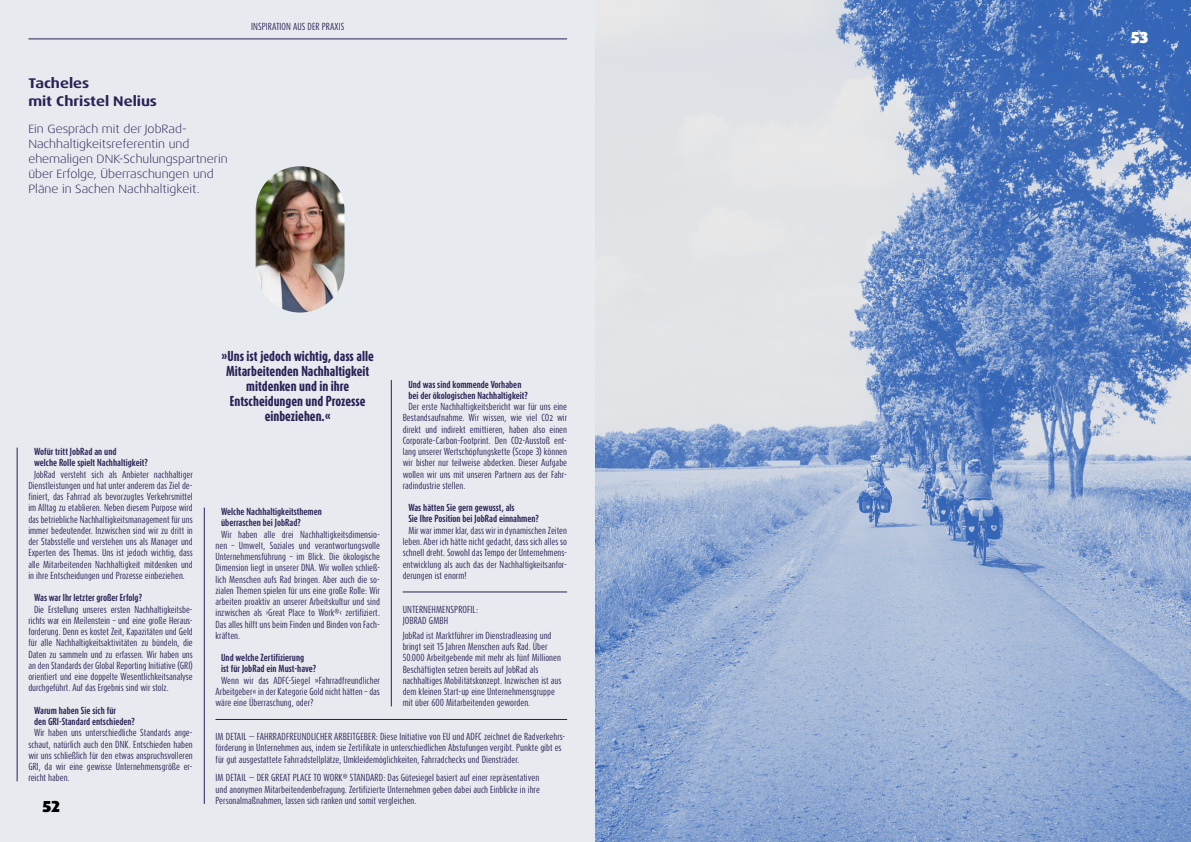
<style>
.page{position:relative;width:1191px;height:842px;background:#fff}
.page>*{position:absolute;margin:0;border:0;box-sizing:border-box;transform-origin:0 0}
.t1{font:900 16px "Dax Pro";color:#000}
.Page_Number{font:900 16px "Dax Pro";color:#fff}
.Interview_Heading{font:700 expanded 14px/18.8px "Dax Pro";color:#272356}
.Interview_Ein_Gesprä{font:300 expanded 12px/15px "Dax Pro";color:#272356}
.Interview_Pullquote{font:800 12px/15px "Dax Compact Pro";color:#272356;text-align:center}
.Interview_Antworten{font:8.5px/11.2px "Dax Compact Pro";color:#272356;text-align:justify}
.P3i_-_Textbody_-_Inf{font:8.5px/11.2px "Dax Compact Pro";color:#272356}
.Interview_Fragen{font:700 8.5px/11px "Dax Compact Pro";color:#272356}
.P3i_-_infobox_Header{font:8.5px/11.2px "Dax Compact Pro";letter-spacing:.01em;color:#272356}
</style>
<div class="page">
<div style="left:0;top:0;width:595px;height:842px;background:#e7eaef"></div>
<img style="left:256px;top:166px;width:88px;height:147px;border-radius:44px">
<img style="left:595px;top:0;width:596px;height:842px">
<hr style="left:17px;top:448px;width:1px;height:333px;background:#272356">
<hr style="left:391px;top:380px;width:1px;height:326px;background:#272356">
<hr style="left:204px;top:508px;width:1px;height:296px;background:#272356">
<hr style="left:215px;top:719px;width:352px;height:1px;background:#272356">
<hr style="left:403px;top:592px;width:164px;height:1px;background:#272356">
<hr style="left:28px;top:39px;width:539px;height:1px;background:#272356">
<p class="Interview_Heading" style="left:28px;top:73px;width:130px">Tacheles<br>mit Christel Nelius</p>
<p class="Interview_Ein_Gesprä" style="left:28px;top:121px;width:201px">Ein Gespräch mit der JobRad-Nachhaltigkeitsreferentin und ehemaligen DNK‑Schulungspartnerin über Erfolge, Überraschungen und Pläne in Sachen Nachhaltigkeit.</p>
<p class="Interview_Antworten" style="left:251px;top:21px;width:95px">INSPIRATION AUS DER PRAXIS</p>
<p class="Interview_Fragen" style="left:34px;top:446px;width:115px">Wofür tritt JobRad an und<br>welche Rolle spielt Nachhaltigkeit?</p>
<p class="Interview_Antworten" style="left:28px;top:469px;width:166px;text-indent:6px">JobRad versteht sich als Anbieter nachhaltiger Dienstleistungen und hat unter anderem das Ziel de&shy;finiert, das Fahrrad als bevorzugtes Verkehrsmittel im Alltag zu etablieren. Neben diesem Purpose wird das betriebliche Nachhaltigkeitsmanagement für uns immer bedeutender. Inzwischen sind wir zu dritt in der Stabsstelle und verstehen uns als Manager und Experten des Themas. Uns ist jedoch wichtig, dass alle Mitarbeitenden Nachhaltigkeit mitdenken und in ihre Entscheidungen und Prozesse einbeziehen.</p>
<p class="Interview_Fragen" style="left:34px;top:592px;width:110px">Was war Ihr letzter großer Erfolg?</p>
<p class="Interview_Antworten" style="left:28px;top:604px;width:166px;text-indent:6px">Die Erstellung unseres ersten Nachhaltigkeitsbe&shy;richts war ein Meilenstein – und eine große Heraus&shy;forderung. Denn es kostet Zeit, Kapazitäten und Geld für alle Nachhaltigkeitsaktivitäten zu bündeln, die Daten zu sammeln und zu erfassen. Wir haben uns an den Standards der Global Reporting Initiative (GRI) orientiert und eine doppelte Wesentlichkeitsanalyse durchgeführt. Auf das Ergebnis sind wir stolz.</p>
<p class="Interview_Fragen" style="left:34px;top:705px;width:103px">Warum haben Sie sich für<br>den GRI-Standard entschieden?</p>
<p class="Interview_Antworten" style="left:28px;top:727px;width:166px;text-indent:6px">Wir haben uns unterschiedliche Standards ange&shy;schaut, natürlich auch den DNK. Entschieden haben wir uns schließlich für den etwas anspruchsvolleren GRI, da wir eine gewisse Unternehmensgröße er&shy;reicht haben.</p>
<h1 class="t1" style="left:43px;top:796px;width:19px">52</h1>
<p class="Interview_Pullquote" style="left:221px;top:349px;width:154px">»Uns ist jedoch wichtig, dass alle<br>Mitarbeitenden Nachhaltigkeit mitdenken und in ihre<br>Entscheidungen und Prozesse einbeziehen.«</p>
<p class="Interview_Fragen" style="left:221px;top:506px;width:102px">Welche Nachhaltigkeitsthemen überraschen bei JobRad?</p>
<p class="Interview_Antworten" style="left:215px;top:529px;width:166px;text-indent:6px">Wir haben alle drei Nachhaltigkeitsdimensio&shy;nen – Umwelt, Soziales und verantwortungsvolle Unternehmensführung – im Blick. Die ökologische Dimension liegt in unserer DNA. Wir wollen schließ&shy;lich Menschen aufs Rad bringen. Aber auch die so&shy;zialen Themen spielen für uns eine große Rolle: Wir arbeiten proaktiv an unserer Arbeitskultur und sind inzwischen als ›Great Place to Work®‹ zertifiziert.<br>Das alles hilft uns beim Finden und Binden von Fach&shy;kräften.</p>
<p class="Interview_Fragen" style="left:221px;top:652px;width:97px">Und welche Zertifizierung<br>ist für JobRad ein Must-have?</p>
<p class="Interview_Antworten" style="left:215px;top:675px;width:166px;text-indent:6px">Wenn wir das ADFC-Siegel »Fahrradfreundlicher Arbeitgeber« in der Kategorie Gold nicht hätten – das wäre eine Überraschung, oder?</p>
<p class="Interview_Fragen" style="left:408px;top:378px;width:121px">Und was sind kommende Vorhaben bei der ökologischen Nachhaltigkeit?</p>
<p class="Interview_Antworten" style="left:403px;top:401px;width:166px;text-indent:6px">Der erste Nachhaltigkeitsbericht war für uns eine Bestandsaufnahme. Wir wissen, wie viel CO2 wir direkt und indirekt emittieren, haben also einen Corporate-Carbon-Footprint. Den CO2-Ausstoß ent&shy;lang unserer Wertschöpfungskette (Scope 3) können wir bisher nur teilweise abdecken. Dieser Aufgabe wollen wir uns mit unseren Partnern aus der Fahr&shy;radindustrie stellen.</p>
<p class="Interview_Fragen" style="left:408px;top:502px;width:132px">Was hätten Sie gern gewusst, als<br>Sie Ihre Position bei JobRad einnahmen?</p>
<p class="Interview_Antworten" style="left:403px;top:525px;width:166px;text-indent:6px">Mir war immer klar, dass wir in dynamischen Zeiten leben. Aber ich hätte nicht gedacht, dass sich alles so schnell dreht. Sowohl das Tempo der Unternehmens&shy;entwicklung als auch das der Nachhaltigkeitsanfor&shy;derungen ist enorm!</p>
<p class="P3i_-_infobox_Header" style="left:403px;top:604px;width:77px">UNTERNEHMENSPROFIL:<br>JOBRAD GMBH</p>
<p class="P3i_-_Textbody_-_Inf" style="left:403px;top:630px;width:160px">JobRad ist Marktführer im Dienstradleasing und bringt seit 15 Jahren Menschen aufs Rad. Über 50.000 Arbeitgebende mit mehr als fünf Millionen Beschäftigten setzen bereits auf JobRad als nachhaltiges Mobilitätskonzept. Inzwischen ist aus dem kleinen Start-up eine Unternehmensgruppe mit über 600 Mitarbeitenden geworden.</p>
<p class="P3i_-_Textbody_-_Inf" style="left:215px;top:731px;width:351px">IM DETAIL — FAHRRADFREUNDLICHER ARBEITGEBER: Diese Initiative von EU und ADFC zeichnet die Radverkehrs&shy;förderung in Unternehmen aus, indem sie Zertifikate in unterschiedlichen Abstufungen vergibt. Punkte gibt es für gut ausgestattete Fahrradstellplätze, Umkleidemöglichkeiten, Fahrradchecks und Diensträder.</p>
<p class="P3i_-_Textbody_-_Inf" style="left:215px;top:772px;width:326px;text-align:justify">IM DETAIL — DER GREAT PLACE TO WORK® STANDARD: Das Gütesiegel basiert auf einer repräsentativen und anonymen Mitarbeitendenbefragung. Zertifizierte Unternehmen geben dabei auch Einblicke in ihre Personalmaßnahmen, lassen sich ranken und somit vergleichen.</p>
<p class="Page_Number" style="left:1130px;top:27px;width:19px">53</p>
</div>
